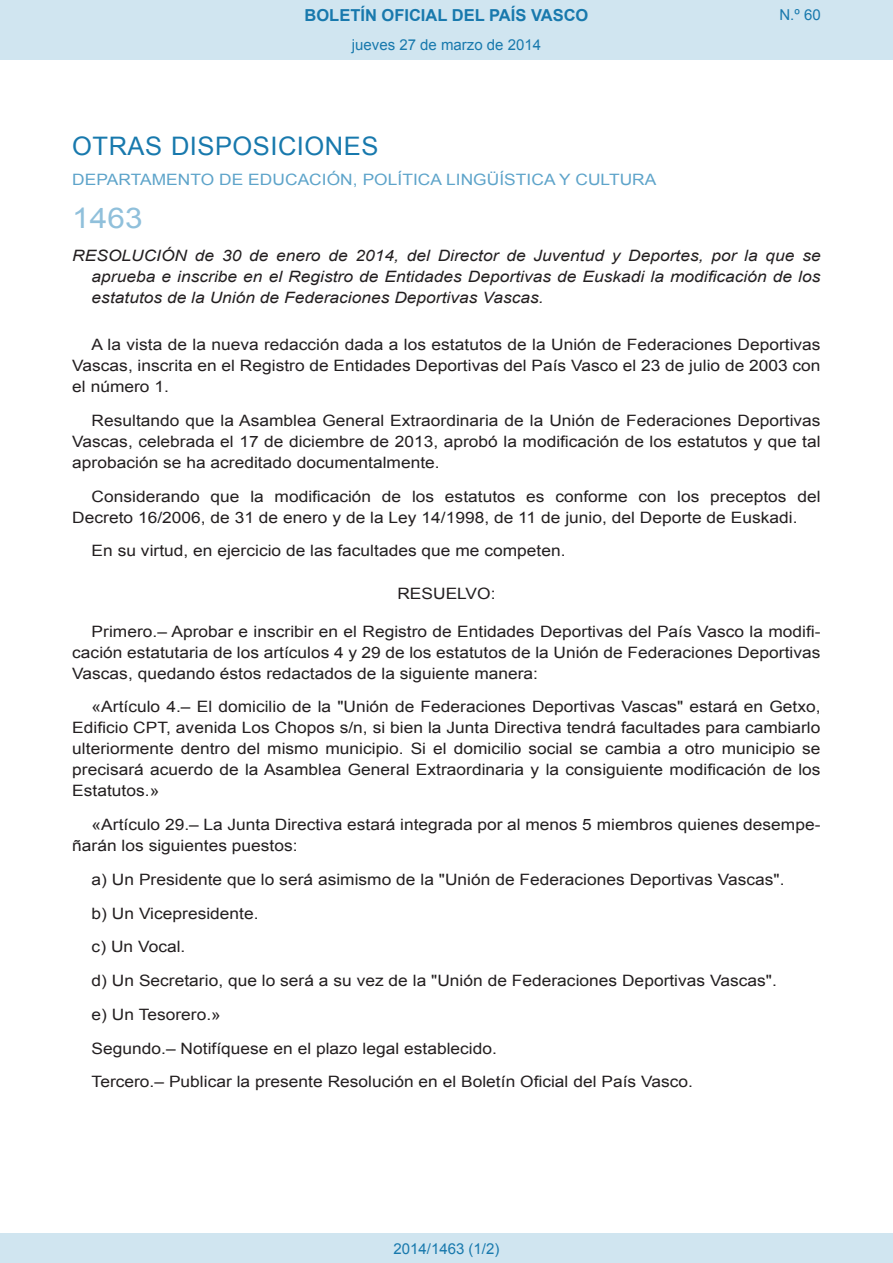
<style>
.page{position:relative;width:893px;height:1263px;background:#fff}
.page>*{position:absolute;margin:0;border:0;box-sizing:border-box;transform-origin:0 0}
.BOPVOrden{font:28.5px "Arial";color:#90c0db;scale:1.11 1}
.BOPVSeccion{font:25.5px "Arial";letter-spacing:.02em;color:#1879ad}
.t1{font:700 16.5px "Arial";color:#1879ad}
.BOPVDetalle{font:15.6px/21px "Arial";color:#231f20;text-align:justify;scale:1.11 1}
.BOPVTitulo{font:italic 15.6px/21px "Arial";color:#231f20;text-align:justify;scale:1.11 1}
.BOPVOrganismo{font:15.6px "Arial";letter-spacing:.005em;color:#5ea4ca;scale:1.11 1}
.BOPVClave{font:15.6px "Arial";color:#231f20;scale:1.11 1}
.Paginacion_Centro{font:15px "Arial";color:#1879ad}
</style>
<div class="page">
<div style="left:0;top:0;width:893px;height:60px;background:#d0e5f0"></div>
<div style="left:0;top:1233px;width:893px;height:30px;background:#d0e5f0"></div>
<p class="t1" style="left:305px;top:4px;width:285px">BOLETÍN OFICIAL DEL PAÍS VASCO</p>
<p class="Paginacion_Centro" style="left:352px;top:35px;width:191px">jueves 27 de marzo de 2014</p>
<p class="Paginacion_Centro" style="left:779px;top:5px;width:43px">N.º 60</p>
<p class="BOPVSeccion" style="left:72px;top:129px;width:308px">OTRAS DISPOSICIONES</p>
<p class="BOPVOrganismo" style="left:72px;top:169px;width:528px">DEPARTAMENTO DE EDUCACIÓN, POLÍTICA LINGÜÍSTICA Y CULTURA</p>
<p class="BOPVOrden" style="left:72px;top:199px;width:65px">1463</p>
<p class="BOPVTitulo" style="left:92px;top:246px;width:658px;text-indent:-19px">RESOLUCIÓN de 30 de enero de 2014, del Director de Juventud y Deportes, por la que se aprueba e inscribe en el Registro de Entidades Deportivas de Euskadi la modificación de los estatutos de la Unión de Federaciones Deportivas Vascas.</p>
<p class="BOPVDetalle" style="left:72px;top:334px;width:676px;text-indent:19px">A la vista de la nueva redacción dada a los estatutos de la Unión de Federaciones Deportivas Vascas, inscrita en el Registro de Entidades Deportivas del País Vasco el 23 de julio de 2003 con el número 1.</p>
<p class="BOPVDetalle" style="left:72px;top:410px;width:676px;text-indent:19px">Resultando que la Asamblea General Extraordinaria de la Unión de Federaciones Deportivas Vascas, celebrada el 17 de diciembre de 2013, aprobó la modificación de los estatutos y que tal aprobación se ha acreditado documentalmente.</p>
<p class="BOPVDetalle" style="left:72px;top:486px;width:676px;text-indent:19px">Considerando que la modificación de los estatutos es conforme con los preceptos del<br>Decreto 16/2006, de 31 de enero y de la Ley 14/1998, de 11 de junio, del Deporte de Euskadi.</p>
<p class="BOPVDetalle" style="left:92px;top:540px;width:428px">En su virtud, en ejercicio de las facultades que me competen.</p>
<p class="BOPVClave" style="left:397px;top:583px;width:90px">RESUELVO:</p>
<p class="BOPVDetalle" style="left:72px;top:621px;width:676px;text-indent:19px">Primero.– Aprobar e inscribir en el Registro de Entidades Deportivas del País Vasco la modifi&shy;cación estatutaria de los artículos 4 y 29 de los estatutos de la Unión de Federaciones Deportivas Vascas, quedando éstos redactados de la siguiente manera:</p>
<p class="BOPVDetalle" style="left:72px;top:696px;width:676px;text-indent:19px">«Artículo 4.– El domicilio de la "Unión de Federaciones Deportivas Vascas" estará en Getxo, Edificio CPT, avenida Los Chopos s/n, si bien la Junta Directiva tendrá facultades para cambiarlo ulteriormente dentro del mismo municipio. Si el domicilio social se cambia a otro municipio se precisará acuerdo de la Asamblea General Extraordinaria y la consiguiente modificación de los Estatutos.»</p>
<p class="BOPVDetalle" style="left:72px;top:814px;width:676px;text-indent:19px">«Artículo 29.– La Junta Directiva estará integrada por al menos 5 miembros quienes desempe&shy;ñarán los siguientes puestos:</p>
<p class="BOPVDetalle" style="left:92px;top:869px;width:626px">a) Un Presidente que lo será asimismo de la "Unión de Federaciones Deportivas Vascas".</p>
<p class="BOPVDetalle" style="left:92px;top:903px;width:152px">b) Un Vicepresidente.</p>
<p class="BOPVDetalle" style="left:92px;top:936px;width:86px">c) Un Vocal.</p>
<p class="BOPVDetalle" style="left:92px;top:970px;width:619px">d) Un Secretario, que lo será a su vez de la "Unión de Federaciones Deportivas Vascas".</p>
<p class="BOPVDetalle" style="left:92px;top:1004px;width:118px">e) Un Tesorero.»</p>
<p class="BOPVDetalle" style="left:92px;top:1038px;width:367px">Segundo.– Notifíquese en el plazo legal establecido.</p>
<p class="BOPVDetalle" style="left:92px;top:1071px;width:543px">Tercero.– Publicar la presente Resolución en el Boletín Oficial del País Vasco.</p>
<p class="Paginacion_Centro" style="left:393px;top:1238px;width:107px">2014/1463 (1/2)</p>
</div>
